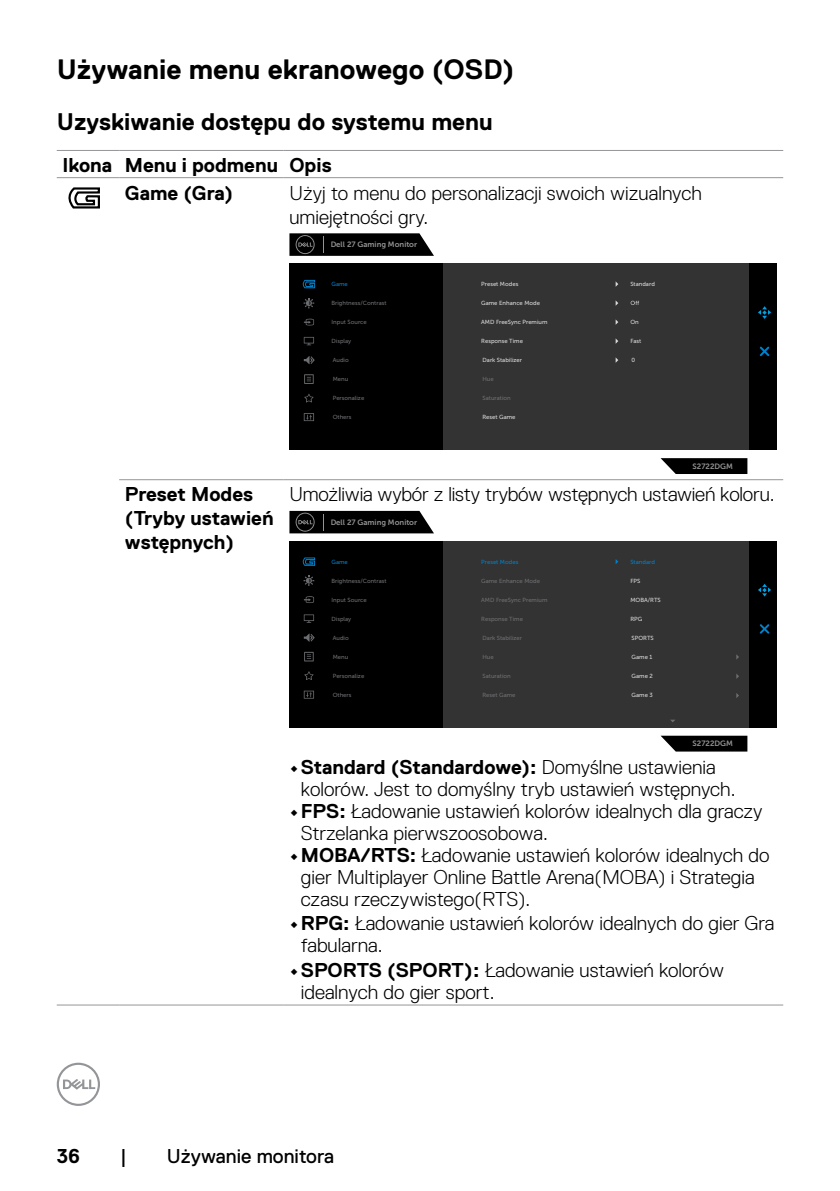
<style>
.page{position:relative;width:840px;height:1191px;background:#fff}
.page>*{position:absolute;margin:0;border:0;box-sizing:border-box;transform-origin:0 0}
.t1{font:700 28px "Dell Replica";color:#000}
.t2{font:700 24px "Dell Replica";color:#000}
.t3{font:300 20px/22px "Dell Replica";color:#000}
.t4{font:700 20px/24px "Dell Replica";color:#000}
.t5{font:20px "Dell Replica";color:#000}
.t6{font:7.8px "Museo Sans For Dell 700";color:#939393}
.t7{font:6px "Museo Sans For Dell 500";color:#6d6e71}
.t8{font:6px "Museo Sans For Dell 500";color:#d9d9d9}
.t9{font:6px "Museo Sans For Dell 500";color:#007fc8}
.s1{font-weight:700}
</style>
<div class="page">
<svg style="left:57px;top:1062px;width:43px;height:44px"></svg>
<hr style="left:57px;top:177px;width:62px;height:1px;background:#939598">
<hr style="left:119px;top:177px;width:164px;height:1px;background:#939598">
<hr style="left:283px;top:177px;width:499px;height:1px;background:#939598">
<hr style="left:57px;top:150px;width:62px;height:1px;background:#939598">
<hr style="left:119px;top:150px;width:164px;height:1px;background:#939598">
<hr style="left:283px;top:150px;width:499px;height:1px;background:#939598">
<hr style="left:119px;top:479px;width:164px;height:1px;background:#939598">
<hr style="left:283px;top:479px;width:499px;height:1px;background:#939598">
<hr style="left:57px;top:1004px;width:62px;height:1px;background:#939598">
<hr style="left:119px;top:1004px;width:164px;height:1px;background:#939598">
<hr style="left:283px;top:1004px;width:499px;height:1px;background:#939598">
<svg style="left:68px;top:187px;width:32px;height:22px"></svg>
<div style="left:289px;top:263px;width:154px;height:187px;background:#000"></div>
<div style="left:443px;top:263px;width:305px;height:187px;background:#333"></div>
<div style="left:748px;top:263px;width:28px;height:187px;background:#000"></div>
<svg style="left:660px;top:458px;width:87px;height:16px"></svg>
<svg style="left:289px;top:233px;width:145px;height:23px;background:#171717"></svg>
<svg style="left:304px;top:374px;width:9px;height:10px"></svg>
<svg style="left:304px;top:394px;width:9px;height:9px"></svg>
<svg style="left:303px;top:413px;width:11px;height:8px"></svg>
<svg style="left:303px;top:298px;width:11px;height:10px"></svg>
<svg style="left:303px;top:337px;width:11px;height:8px"></svg>
<svg style="left:303px;top:319px;width:11px;height:6px"></svg>
<svg style="left:630px;top:301px;width:8px;height:4px"></svg>
<svg style="left:303px;top:356px;width:12px;height:8px"></svg>
<svg style="left:615px;top:281px;width:3px;height:6px"></svg>
<svg style="left:615px;top:300px;width:3px;height:6px"></svg>
<svg style="left:615px;top:319px;width:3px;height:6px"></svg>
<svg style="left:615px;top:338px;width:3px;height:6px"></svg>
<svg style="left:615px;top:357px;width:3px;height:6px"></svg>
<svg style="left:758px;top:306px;width:12px;height:13px"></svg>
<svg style="left:759px;top:346px;width:10px;height:10px"></svg>
<svg style="left:302px;top:279px;width:13px;height:10px"></svg>
<div style="left:289px;top:541px;width:154px;height:187px;background:#000"></div>
<div style="left:443px;top:541px;width:305px;height:187px;background:#333"></div>
<div style="left:748px;top:541px;width:28px;height:187px;background:#000"></div>
<svg style="left:660px;top:735px;width:87px;height:16px"></svg>
<svg style="left:289px;top:511px;width:145px;height:22px;background:#121212"></svg>
<svg style="left:304px;top:652px;width:9px;height:9px"></svg>
<svg style="left:304px;top:671px;width:9px;height:9px"></svg>
<svg style="left:303px;top:690px;width:11px;height:8px"></svg>
<svg style="left:303px;top:575px;width:11px;height:11px"></svg>
<svg style="left:303px;top:614px;width:11px;height:9px"></svg>
<svg style="left:303px;top:596px;width:11px;height:7px"></svg>
<svg style="left:303px;top:633px;width:12px;height:9px"></svg>
<svg style="left:615px;top:559px;width:3px;height:5px"></svg>
<svg style="left:758px;top:584px;width:12px;height:12px"></svg>
<svg style="left:759px;top:624px;width:10px;height:10px"></svg>
<svg style="left:302px;top:557px;width:13px;height:9px"></svg>
<h1 class="t1" style="left:57px;top:53px;width:459px">Używanie menu ekranowego (OSD)</h1>
<p class="t2" style="left:57px;top:108px;width:437px">Uzyskiwanie dostępu do systemu menu</p>
<p class="t4" style="left:125px;top:151px;width:208px;line-height:27.8px;text-indent:-62px">Ikona Menu i podmenu Opis<br>Game (Gra)</p>
<p class="t3" style="left:289px;top:181px;width:414px;line-height:24px">Użyj to menu do personalizacji swoich wizualnych umiejętności gry.</p>
<p class="t6" style="left:330px;top:240px;width:88px">Dell 27 Gaming Monitor</p>
<p class="t9" style="left:331px;top:281px;width:18px">Game</p>
<p class="t8" style="left:481px;top:281px;width:39px">Preset Modes</p>
<p class="t8" style="left:630px;top:281px;width:26px">Standard</p>
<p class="t7" style="left:331px;top:300px;width:57px">Brightness/Contrast</p>
<p class="t8" style="left:481px;top:300px;width:60px">Game Enhance Mode</p>
<p class="t7" style="left:331px;top:319px;width:37px">Input Source</p>
<p class="t7" style="left:332px;top:357px;width:17px">Audio</p>
<p class="t7" style="left:331px;top:338px;width:21px">Display</p>
<p class="t8" style="left:481px;top:319px;width:68px">AMD FreeSync Premium</p>
<p class="t8" style="left:482px;top:357px;width:41px">Dark Stabilizer</p>
<p class="t8" style="left:481px;top:338px;width:43px">Response Time</p>
<p class="t8" style="left:630px;top:319px;width:10px">On</p>
<p class="t8" style="left:631px;top:357px;width:5px">0</p>
<p class="t8" style="left:630px;top:338px;width:12px">Fast</p>
<p class="t7" style="left:332px;top:376px;width:17px">Menu</p>
<p class="t7" style="left:332px;top:394px;width:33px">Personalize</p>
<p class="t7" style="left:332px;top:413px;width:20px">Others</p>
<p class="t7" style="left:482px;top:376px;width:13px">Hue</p>
<p class="t7" style="left:482px;top:394px;width:30px">Saturation</p>
<p class="t8" style="left:482px;top:413px;width:35px">Reset Game</p>
<p class="t6" style="left:692px;top:461px;width:42px">S2722DGM</p>
<p class="t4" style="left:125px;top:482px;width:150px">Preset Modes (Tryby ustawień wstępnych)</p>
<p class="t3" style="left:289px;top:483px;width:486px">Umożliwia wybór z listy trybów wstępnych ustawień koloru.</p>
<p class="t6" style="left:330px;top:517px;width:88px">Dell 27 Gaming Monitor</p>
<p class="t9" style="left:331px;top:558px;width:18px">Game</p>
<p class="t9" style="left:481px;top:558px;width:39px">Preset Modes</p>
<p class="t9" style="left:630px;top:558px;width:26px">Standard</p>
<p class="t7" style="left:331px;top:577px;width:57px">Brightness/Contrast</p>
<p class="t7" style="left:481px;top:577px;width:60px">Game Enhance Mode</p>
<p class="t8" style="left:630px;top:577px;width:11px">FPS</p>
<p class="t7" style="left:331px;top:596px;width:37px">Input Source</p>
<p class="t7" style="left:332px;top:634px;width:17px">Audio</p>
<p class="t7" style="left:331px;top:615px;width:21px">Display</p>
<p class="t7" style="left:332px;top:653px;width:17px">Menu</p>
<p class="t7" style="left:332px;top:672px;width:33px">Personalize</p>
<p class="t7" style="left:332px;top:691px;width:20px">Others</p>
<p class="t7" style="left:481px;top:596px;width:68px">AMD FreeSync Premium</p>
<p class="t7" style="left:482px;top:634px;width:41px">Dark Stabilizer</p>
<p class="t7" style="left:481px;top:615px;width:43px">Response Time</p>
<p class="t7" style="left:482px;top:653px;width:13px">Hue</p>
<p class="t7" style="left:482px;top:672px;width:30px">Saturation</p>
<p class="t7" style="left:482px;top:691px;width:35px">Reset Game</p>
<p class="t8" style="left:630px;top:596px;width:32px">MOBA/RTS</p>
<p class="t8" style="left:631px;top:634px;width:24px">SPORTS</p>
<p class="t8" style="left:631px;top:653px;width:22px">Game 1</p>
<p class="t8" style="left:631px;top:673px;width:23px">Game 2</p>
<p class="t8" style="left:631px;top:692px;width:23px">Game 3</p>
<p class="t8" style="left:630px;top:615px;width:13px">RPG</p>
<p class="t6" style="left:692px;top:739px;width:42px">S2722DGM</p>
<p class="t3" style="left:300px;top:755px;width:436px;text-indent:-11px"><span class="s1">• Standard (Standardowe):</span> Domyślne ustawienia kolorów. Jest to domyślny tryb ustawień wstępnych.</p>
<p class="t3" style="left:300px;top:799px;width:463px;text-indent:-11px"><span class="s1">• FPS:</span> Ładowanie ustawień kolorów idealnych dla graczy<br>Strzelanka pierwszoosobowa.</p>
<p class="t3" style="left:300px;top:843px;width:470px;text-indent:-11px"><span class="s1">• MOBA/RTS:</span> Ładowanie ustawień kolorów idealnych do gier Multiplayer Online Battle Arena(MOBA) i Strategia czasu rzeczywistego(RTS).</p>
<p class="t3" style="left:300px;top:912px;width:475px;text-indent:-11px"><span class="s1">• RPG:</span> Ładowanie ustawień kolorów idealnych do gier Gra fabularna.</p>
<p class="t3" style="left:300px;top:959px;width:424px;text-indent:-11px"><span class="s1">• SPORTS (SPORT):</span> Ładowanie ustawień kolorów idealnych do gier sport.</p>
<p class="t4" style="left:57px;top:1143px;width:25px">36</p>
<p class="t5" style="left:120px;top:1144px;width:8px">|</p>
<p class="t5" style="left:167px;top:1144px;width:168px">Używanie monitora</p>
</div>
